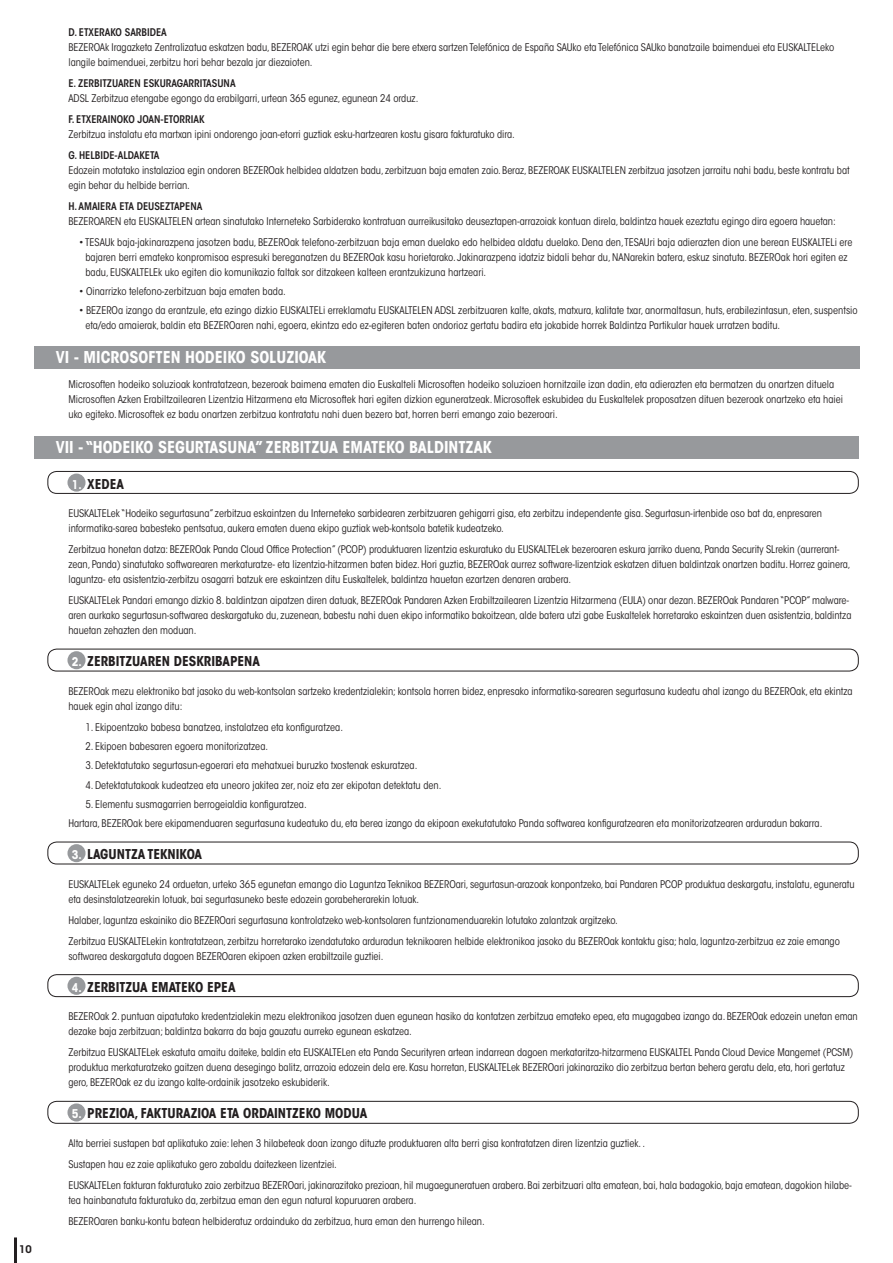
<style>
.page{position:relative;width:893px;height:1263px;background:#fff}
.page>*{position:absolute;margin:0;border:0;box-sizing:border-box;transform-origin:0 0}
.t1{font:700 condensed 16.2px "ITC Avant Garde Std";color:#fff}
.t2{font:700 condensed 13.5px "ITC Avant Garde Std";color:#231f20}
.t3{font:condensed 10.5px/15px "ITC Avant Garde Std";letter-spacing:-.005em;color:#231f20}
.t4{font:600 condensed 10.5px "ITC Avant Garde Std";color:#231f20}
.t5{font:600 10.5px "ITC Avant Garde Std";color:#231f20}
.s1{font-size:12px;color:#fff}
</style>
<div class="page">
<hr style="left:14px;top:1237px;width:3px;height:26px;background:#231f20">
<div style="left:34px;top:346px;width:826px;height:22px;background:#97999c"></div>
<div style="left:34px;top:436px;width:824px;height:22px;background:#97999c"></div>
<div style="left:67px;top:474px;width:19px;height:18px;background:#97999c;border-radius:50%"></div>
<div style="left:48px;top:471px;width:810px;height:23px;border:1px solid #231f20;border-radius:9px"></div>
<div style="left:67px;top:651px;width:19px;height:18px;background:#97999c;border-radius:50%"></div>
<div style="left:48px;top:649px;width:810px;height:22px;border:1px solid #231f20;border-radius:9px"></div>
<div style="left:67px;top:844px;width:19px;height:18px;background:#97999c;border-radius:50%"></div>
<div style="left:48px;top:842px;width:810px;height:22px;border:1px solid #231f20;border-radius:9px"></div>
<div style="left:67px;top:977px;width:19px;height:18px;background:#97999c;border-radius:50%"></div>
<div style="left:48px;top:974px;width:810px;height:23px;border:1px solid #231f20;border-radius:9px"></div>
<div style="left:67px;top:1103px;width:19px;height:18px;background:#97999c;border-radius:50%"></div>
<div style="left:48px;top:1101px;width:810px;height:22px;border:1px solid #231f20;border-radius:9px"></div>
<p class="t5" style="left:19px;top:1242px;width:14px">10</p>
<p class="t4" style="left:68px;top:26px;width:100px">D. ETXERAKO SARBIDEA</p>
<p class="t3" style="left:68px;top:40px;width:767px">BEZEROAk Iragazketa Zentralizatua eskatzen badu, BEZEROAK utzi egin behar die bere etxera sartzen Telefónica de España SAUko eta Telefónica SAUko banatzaile baimenduei eta EUSKALTELeko langile baimenduei, zerbitzu hori behar bezala jar diezaioten.</p>
<p class="t4" style="left:68px;top:77px;width:169px">E. ZERBITZUAREN ESKURAGARRITASUNA</p>
<p class="t3" style="left:68px;top:91px;width:351px">ADSL Zerbitzua etengabe egongo da erabilgarri, urtean 365 egunez, egunean 24 orduz.</p>
<p class="t4" style="left:68px;top:113px;width:138px">F. ETXERAINOKO JOAN-ETORRIAK</p>
<p class="t3" style="left:68px;top:127px;width:448px">Zerbitzua instalatu eta martxan ipini ondorengo joan-etorri guztiak esku-hartzearen kostu gisara fakturatuko dira.</p>
<p class="t4" style="left:68px;top:148px;width:92px">G. HELBIDE-ALDAKETA</p>
<p class="t3" style="left:68px;top:163px;width:783px">Edozein motatako instalazioa egin ondoren BEZEROak helbidea aldatzen badu, zerbitzuan baja ematen zaio. Beraz, BEZEROAK EUSKALTELEN zerbitzua jasotzen jarraitu nahi badu, beste kontratu bat egin behar du helbide berrian.</p>
<p class="t4" style="left:68px;top:199px;width:135px">H. AMAIERA ETA DEUSEZTAPENA</p>
<p class="t3" style="left:68px;top:214px;width:769px">BEZEROAREN eta EUSKALTELEN artean sinatutako Interneteko Sarbiderako kontratuan aurreikusitako deuseztapen-arrazoiak kontuan direla, baldintza hauek ezeztatu egingo dira egoera hauetan:</p>
<p class="t3" style="left:85px;top:235px;width:768px;text-indent:-6px">• TESAUk baja-jakinarazpena jasotzen badu, BEZEROak telefono-zerbitzuan baja eman duelako edo helbidea aldatu duelako. Dena den, TESAUri baja adierazten dion une berean EUSKALTELi ere bajaren berri emateko konpromisoa espresuki bereganatzen du BEZEROak kasu horietarako. Jakinarazpena idatziz bidali behar du, NANarekin batera, eskuz sinatuta. BEZEROak hori egiten ez badu, EUSKALTELEk uko egiten dio komunikazio faltak sor ditzakeen kalteen erantzukizuna hartzeari.</p>
<p class="t3" style="left:79px;top:284px;width:208px">• Oinarrizko telefono-zerbitzuan baja ematen bada.</p>
<p class="t3" style="left:85px;top:303px;width:774px;text-indent:-6px">• BEZEROa izango da erantzule, eta ezingo dizkio EUSKALTELi erreklamatu EUSKALTELEN ADSL zerbitzuaren kalte, akats, matxura, kalitate txar, anormaltasun, huts, erabilezintasun, eten, suspentsio eta/edo amaierak, baldin eta BEZEROaren nahi, egoera, ekintza edo ez-egiteren baten ondorioz gertatu badira eta jokabide horrek Baldintza Partikular hauek urratzen baditu.</p>
<h1 class="t1" style="left:56px;top:347px;width:50px">VI - MICROSOFTEN</h1>
<h1 class="t1" style="left:185px;top:347px;width:10px">HODEIKO</h1>
<h1 class="t1" style="left:250px;top:347px;width:10px">SOLUZIOAK</h1>
<p class="t3" style="left:68px;top:376px;width:776px">Microsoften hodeiko soluzioak kontratatzean, bezeroak baimena ematen dio Euskalteli Microsoften hodeiko soluzioen hornitzaile izan dadin, eta adierazten eta bermatzen du onartzen dituela<br>Microsoften Azken Erabiltzailearen Lizentzia Hitzarmena eta Microsoftek hari egiten dizkion eguneratzeak. Microsoftek eskubidea du Euskaltelek proposatzen dituen bezeroak onartzeko eta haiei uko egiteko. Microsoftek ez badu onartzen zerbitzua kontratatu nahi duen bezero bat, horren berri emango zaio bezeroari.</p>
<h1 class="t1" style="left:56px;top:437px;width:437px">VII - “HODEIKO SEGURTASUNA” ZERBITZUA EMATEKO BALDINTZAK</h1>
<p class="t2" style="left:72px;top:475px;width:54px"><span class="s1">1.</span> XEDEA</p>
<p class="t3" style="left:68px;top:506px;width:755px">EUSKALTELek “Hodeiko segurtasuna” zerbitzua eskaintzen du Interneteko sarbidearen zerbitzuaren gehigarri gisa, eta zerbitzu independente gisa. Segurtasun-irtenbide oso bat da, enpresaren informatika-sarea babesteko pentsatua, aukera ematen duena ekipo guztiak web-kontsola batetik kudeatzeko.</p>
<p class="t3" style="left:68px;top:542px;width:784px">Zerbitzua honetan datza: BEZEROak Panda Cloud Office Protection” (PCOP) produktuaren lizentzia eskuratuko du EUSKALTELek bezeroaren eskura jarriko duena, Panda Security SLrekin (aurrerant&shy;zean, Panda) sinatutako softwarearen merkaturatze- eta lizentzia-hitzarmen baten bidez. Hori guztia, BEZEROak aurrez software-lizentziak eskatzen dituen baldintzak onartzen baditu. Horrez gainera, laguntza- eta asistentzia-zerbitzu osagarri batzuk ere eskaintzen ditu Euskaltelek, baldintza hauetan ezartzen denaren arabera.</p>
<p class="t3" style="left:68px;top:593px;width:784px">EUSKALTELek Pandari emango dizkio 8. baldintzan aipatzen diren datuak, BEZEROak Pandaren Azken Erabiltzailearen Lizentzia Hitzarmena (EULA) onar dezan. BEZEROak Pandaren “PCOP” malware&shy;aren aurkako segurtasun-softwarea deskargatuko du, zuzenean, babestu nahi duen ekipo informatiko bakoitzean, alde batera utzi gabe Euskaltelek horretarako eskaintzen duen asistentzia, baldintza hauetan zehazten den moduan.</p>
<p class="t2" style="left:72px;top:653px;width:190px"><span class="s1">2.</span> ZERBITZUAREN DESKRIBAPENA</p>
<p class="t3" style="left:68px;top:684px;width:786px">BEZEROak mezu elektroniko bat jasoko du web-kontsolan sartzeko kredentzialekin; kontsola horren bidez, enpresako informatika-sarearen segurtasuna kudeatu ahal izango du BEZEROak, eta ekintza hauek egin ahal izango ditu:</p>
<p class="t3" style="left:85px;top:720px;width:259px">1. Ekipoentzako babesa banatzea, instalatzea eta konfiguratzea.</p>
<p class="t3" style="left:85px;top:739px;width:184px">2. Ekipoen babesaren egoera monitorizatzea.</p>
<p class="t3" style="left:85px;top:758px;width:333px">3. Detektatutako segurtasun-egoerari eta mehatxuei buruzko txostenak eskuratzea.</p>
<p class="t3" style="left:85px;top:777px;width:357px">4. Detektatutakoak kudeatzea eta uneoro jakitea zer, noiz eta zer ekipotan detektatu den.</p>
<p class="t3" style="left:68px;top:794px;width:755px;line-height:19.2px;text-indent:17px">5. Elementu susmagarrien berrogeialdia konfiguratzea.<br>Hartara, BEZEROak bere ekipamenduaren segurtasuna kudeatuko du, eta berea izango da ekipoan exekutatutako Panda softwarea konfiguratzearen eta monitorizatzearen arduradun bakarra.</p>
<p class="t2" style="left:72px;top:845px;width:132px"><span class="s1">3.</span> LAGUNTZA TEKNIKOA</p>
<p class="t3" style="left:68px;top:876px;width:788px">EUSKALTELek eguneko 24 orduetan, urteko 365 egunetan emango dio Laguntza Teknikoa BEZEROari, segurtasun-arazoak konpontzeko, bai Pandaren PCOP produktua deskargatu, instalatu, eguneratu eta desinstalatzearekin lotuak, bai segurtasuneko beste edozein gorabeherarekin lotuak.</p>
<p class="t3" style="left:68px;top:909px;width:773px;line-height:21px">Halaber, laguntza eskainiko dio BEZEROari segurtasuna kontrolatzeko web-kontsolaren funtzionamenduarekin lotutako zalantzak argitzeko.<br>Zerbitzua EUSKALTELekin kontratatzean, zerbitzu horretarako izendatutako arduradun teknikoaren helbide elektronikoa jasoko du BEZEROak kontaktu gisa; hala, laguntza-zerbitzua ez zaie emango</p>
<p class="t3" style="left:68px;top:948px;width:317px">softwarea deskargatuta dagoen BEZEROaren ekipoen azken erabiltzaile guztiei.</p>
<p class="t2" style="left:72px;top:978px;width:165px"><span class="s1">4.</span> ZERBITZUA EMATEKO EPEA</p>
<p class="t3" style="left:68px;top:1009px;width:791px">BEZEROak 2. puntuan aipatutako kredentzialekin mezu elektronikoa jasotzen duen egunean hasiko da kontatzen zerbitzua emateko epea, eta mugagabea izango da. BEZEROak edozein unetan eman dezake baja zerbitzuan; baldintza bakarra da baja gauzatu aurreko egunean eskatzea.</p>
<p class="t3" style="left:68px;top:1045px;width:786px">Zerbitzua EUSKALTELek eskatuta amaitu daiteke, baldin eta EUSKALTELen eta Panda Securityren artean indarrean dagoen merkataritza-hitzarmena EUSKALTEL Panda Cloud Device Mangemet (PCSM) produktua merkaturatzeko gaitzen duena desegingo balitz, arrazoia edozein dela ere. Kasu horretan, EUSKALTELek BEZEROari jakinaraziko dio zerbitzua bertan behera geratu dela, eta, hori gertatuz gero, BEZEROak ez du izango kalte-ordainik jasotzeko eskubiderik.</p>
<p class="t2" style="left:72px;top:1105px;width:297px"><span class="s1">5.</span> PREZIOA, FAKTURAZIOA ETA ORDAINTZEKO MODUA</p>
<p class="t3" style="left:68px;top:1133px;width:785px;line-height:21px">Alta berriei sustapen bat aplikatuko zaie: lehen 3 hilabeteak doan izango dituzte produktuaren alta berri gisa kontratatzen diren lizentzia guztiek. .<br>Sustapen hau ez zaie aplikatuko gero zabaldu daitezkeen lizentziei.<br>EUSKALTELen fakturan fakturatuko zaio zerbitzua BEZEROari, jakinarazitako prezioan, hil mugaeguneratuen arabera. Bai zerbitzuari alta ematean, bai, hala badagokio, baja ematean, dagokion hilabe-</p>
<p class="t3" style="left:68px;top:1190px;width:418px;line-height:21px">tea hainbanatuta fakturatuko da, zerbitzua eman den egun natural kopuruaren arabera.<br>BEZEROaren banku-kontu batean helbideratuz ordainduko da zerbitzua, hura eman den hurrengo hilean.</p>
</div>
